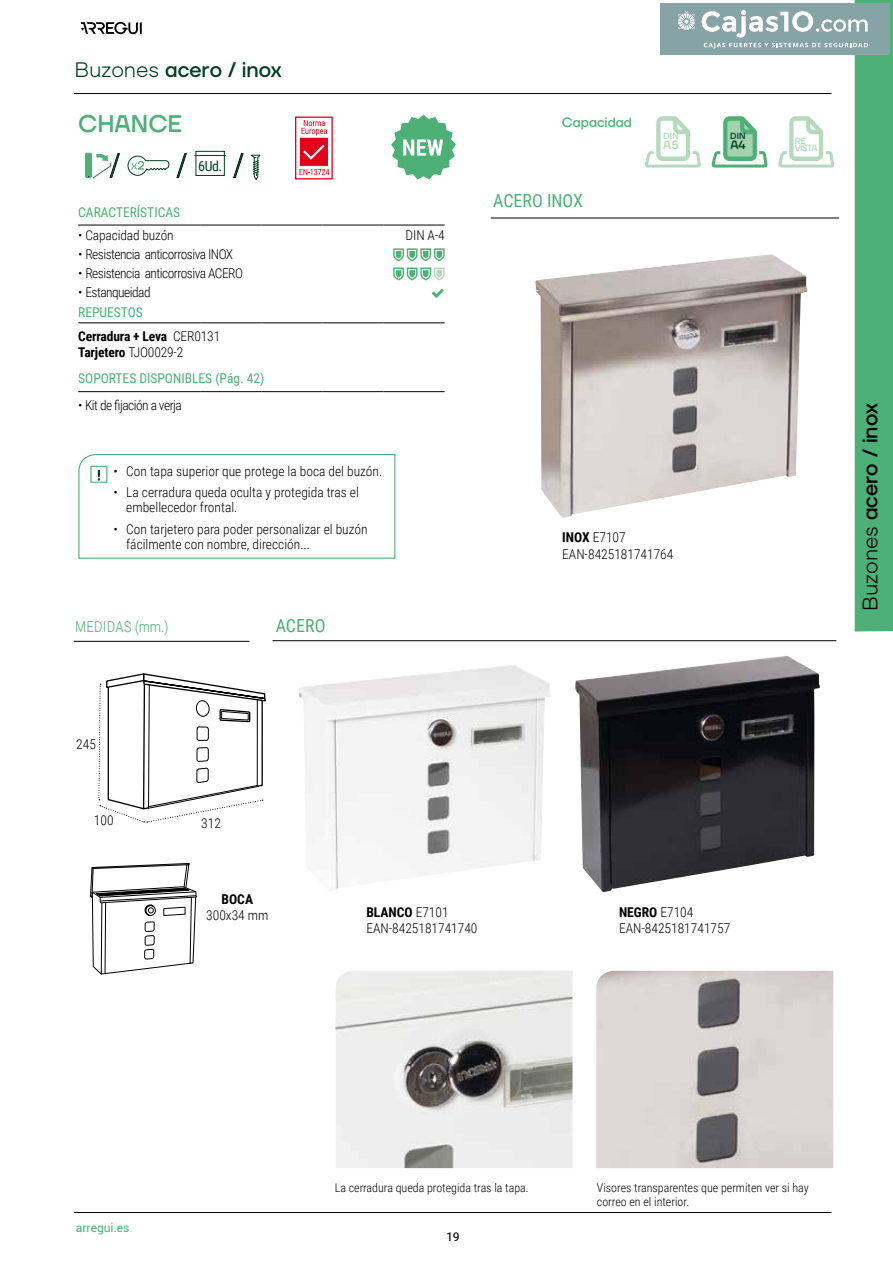
<style>
.page{position:relative;width:893px;height:1263px;background:#fff}
.page>*{position:absolute;margin:0;border:0;box-sizing:border-box;transform-origin:0 0}
.t1{font:300 30.9px "Roboto Condensed";color:#003e23}
.t2{font:500 24px "TT Firs Neue";color:#4db076}
.t3{font:500 21px "TT Firs Neue";color:#003e23}
.t4{font:500 21px "TT Firs Neue";color:#000}
.t5{font:18px "Roboto Condensed";color:#4db076}
.t6{font:300 15px "Roboto Condensed";letter-spacing:.015em;color:#4db076}
.t7{font:13.95px "Roboto Condensed";color:#003e23}
.t8{font:300 13.5px/16.5px "Roboto Condensed";color:#000}
.t9{font:300 13.5px "Roboto Condensed";letter-spacing:-.04em;color:#000}
.t10{font:13.5px/26.2px "Roboto Condensed";color:#4db076}
.t11{font:700 13.5px/24px "Roboto Condensed";letter-spacing:-.01em;color:#000}
.t12{font:500 13.5px "TT Firs Neue";color:#4db076}
.t13{font:300 12px/13.5px "Roboto Condensed";color:#000}
.t14{font:12px "Roboto";color:#4db076}
.t15{font:12px "Roboto Condensed";color:#000;scale:1.18 1}
.t16{font:500 12px "TT Firs Neue";color:#b5d9bc}
.t17{font:500 12px "TT Firs Neue";color:#003e23}
.t18{font:500 9px/7.5px "TT Firs Neue";letter-spacing:-.06em;color:#b5d9bc}
.t19{font:500 9px "TT Firs Neue";color:#003e23}
.s1{font-weight:300}
.s2{font-weight:300;font-size:30.9px}
.s3{font-weight:400;color:#4db076}
.s4{font-weight:700;color:#000}
.s5{font-weight:300;color:#000}
.s6{font-weight:700}
</style>
<div class="page">
<svg style="left:81px;top:22px;width:61px;height:12px"></svg>
<hr style="left:74px;top:93px;width:757px;height:1px;background:#000">
<hr style="left:74px;top:1212px;width:757px;height:1px;background:#000">
<hr style="left:74px;top:641px;width:175px;height:1px;background:#000">
<div style="left:295px;top:117px;width:38px;height:62px;background:#fff;border:1px solid #e2001a"></div>
<div style="left:300px;top:138px;width:28px;height:28px;background:#e2001a;border:1px solid #e2001a"></div>
<svg style="left:301px;top:120px;width:26px;height:16px"></svg>
<svg style="left:299px;top:169px;width:30px;height:6px"></svg>
<svg style="left:303px;top:145px;width:22px;height:15px"></svg>
<svg style="left:78px;top:454px;width:318px;height:105px"></svg>
<div style="left:90px;top:466px;width:17px;height:17px;border:1px solid #4db076"></div>
<svg style="left:98px;top:673px;width:168px;height:150px"></svg>
<img style="left:336px;top:971px;width:237px;height:197px">
<img style="left:596px;top:971px;width:237px;height:197px">
<img style="left:299px;top:665px;width:252px;height:225px">
<img style="left:575px;top:656px;width:245px;height:236px">
<img style="left:535px;top:268px;width:108px;height:250px">
<svg style="left:90px;top:863px;width:107px;height:112px"></svg>
<hr style="left:273px;top:640px;width:563px;height:1px;background:#000">
<hr style="left:78px;top:225px;width:122px;height:1px;background:#000">
<hr style="left:200px;top:225px;width:61px;height:1px;background:#000">
<hr style="left:261px;top:225px;width:61px;height:1px;background:#000">
<hr style="left:322px;top:225px;width:61px;height:1px;background:#000">
<hr style="left:383px;top:225px;width:62px;height:1px;background:#000">
<hr style="left:78px;top:323px;width:122px;height:1px;background:#000">
<hr style="left:200px;top:323px;width:61px;height:1px;background:#000">
<hr style="left:261px;top:323px;width:61px;height:1px;background:#000">
<hr style="left:322px;top:323px;width:61px;height:1px;background:#000">
<hr style="left:383px;top:323px;width:62px;height:1px;background:#000">
<hr style="left:78px;top:391px;width:122px;height:1px;background:#000">
<hr style="left:200px;top:391px;width:61px;height:1px;background:#000">
<hr style="left:261px;top:391px;width:61px;height:1px;background:#000">
<hr style="left:322px;top:391px;width:61px;height:1px;background:#000">
<hr style="left:383px;top:391px;width:62px;height:1px;background:#000">
<svg style="left:393px;top:248px;width:52px;height:13px"></svg>
<svg style="left:393px;top:267px;width:52px;height:13px"></svg>
<hr style="left:491px;top:218px;width:348px;height:1px;background:#000">
<div style="left:84px;top:152px;width:9px;height:26px;background:#4db076;border-radius:3px"></div>
<div style="left:84px;top:152px;width:9px;height:27px;border:1px solid #fff;border-radius:3px"></div>
<svg style="left:88px;top:153px;width:32px;height:26px"></svg>
<svg style="left:127px;top:155px;width:43px;height:21px"></svg>
<svg style="left:176px;top:153px;width:11px;height:25px"></svg>
<div style="left:196px;top:151px;width:29px;height:25px;border:1px solid #003e23"></div>
<hr style="left:194px;top:155px;width:32px;height:1px;background:#003e23">
<svg style="left:233px;top:153px;width:11px;height:25px"></svg>
<svg style="left:251px;top:154px;width:10px;height:26px"></svg>
<svg style="left:391px;top:115px;width:65px;height:64px"></svg>
<svg style="left:643px;top:0;width:250px;height:631px"></svg>
<h3 class="t3" style="left:74px;top:56px;width:209px"><span class="s1">Buzones</span> acero / inox</h3>
<h2 class="t2" style="left:78px;top:107px;width:106px">CHANCE</h2>
<h1 class="t1" style="left:110px;top:143px;width:12px">/</h1>
<p class="t7" style="left:176px;top:156px;width:69px"><span class="s2">/</span> 6Ud. <span class="s2">/</span></p>
<p class="t10" style="left:78px;top:198px;width:103px">CARACTERÍSTICAS</p>
<p class="t8" style="left:78px;top:226px;width:97px">• Capacidad buzón</p>
<p class="t8" style="left:406px;top:226px;width:40px">DIN A-4</p>
<p class="t9" style="left:78px;top:244px;width:156px">• Resistencia anticorrosiva INOX</p>
<p class="t9" style="left:78px;top:263px;width:166px">• Resistencia anticorrosiva ACERO</p>
<p class="t9" style="left:78px;top:283px;width:74px">• Estanqueidad</p>
<p class="t11" style="left:78px;top:300px;width:143px"><span class="s3">REPUESTOS<br></span>Cerradura + Leva <span class="s1">CER0131</span></p>
<p class="t10" style="left:78px;top:339px;width:188px"><span class="s4">Tarjetero</span> <span class="s5">TJO0029-2<br></span>SOPORTES DISPONIBLES (Pág. 42)</p>
<p class="t9" style="left:78px;top:395px;width:105px">• Kit de fijación a verja</p>
<p class="t8" style="left:114px;top:462px;width:270px">• Con tapa superior que protege la boca del buzón.</p>
<p class="t8" style="left:126px;top:484px;width:234px;line-height:15px;text-indent:-13px">• La cerradura queda oculta y protegida tras el embellecedor frontal.</p>
<p class="t8" style="left:126px;top:521px;width:243px;line-height:15px;text-indent:-13px">• Con tarjetero para poder personalizar el buzón fácilmente con nombre, dirección...</p>
<p class="t6" style="left:75px;top:616px;width:95px">MEDIDAS (mm.)</p>
<p class="t8" style="left:76px;top:735px;width:21px">245</p>
<p class="t8" style="left:94px;top:811px;width:21px">100</p>
<p class="t8" style="left:201px;top:814px;width:21px">312</p>
<h3 class="t5" style="left:276px;top:613px;width:51px">ACERO</h3>
<p class="t12" style="left:562px;top:113px;width:71px">Capacidad</p>
<h3 class="t5" style="left:493px;top:188px;width:92px">ACERO INOX</h3>
<p class="t18" style="left:663px;top:132px;width:17px">DIN</p>
<p class="t16" style="left:663px;top:137px;width:17px">A5</p>
<p class="t8" style="left:562px;top:529px;width:113px"><span class="s6">INOX</span> E7107<br>EAN-8425181741764</p>
<p class="t19" style="left:730px;top:130px;width:17px">DIN</p>
<p class="t17" style="left:730px;top:137px;width:17px">A4</p>
<p class="t18" style="left:795px;top:137px;width:25px">RE<br>VISTA</p>
<p class="t11" style="left:222px;top:886px;width:33px">BOCA</p>
<p class="t8" style="left:206px;top:906px;width:64px">300x34 mm</p>
<p class="t8" style="left:366px;top:903px;width:113px"><span class="s6">BLANCO</span> E7101<br>EAN-8425181741740</p>
<p class="t8" style="left:619px;top:903px;width:113px"><span class="s6">NEGRO</span> E7104<br>EAN-8425181741757</p>
<h3 class="t4" style="left:856px;top:611px;width:209px;rotate:-90deg"><span class="s1">Buzones</span> acero / inox</h3>
<p class="t14" style="left:76px;top:1219px;width:55px">arregui.es</p>
<p class="t13" style="left:335px;top:1181px;width:195px">La cerradura queda protegida tras la tapa.</p>
<p class="t15" style="left:446px;top:1228px;width:13px">19</p>
<p class="t13" style="left:597px;top:1181px;width:213px">Visores transparentes que permiten ver si hay correo en el interior.</p>
</div>
